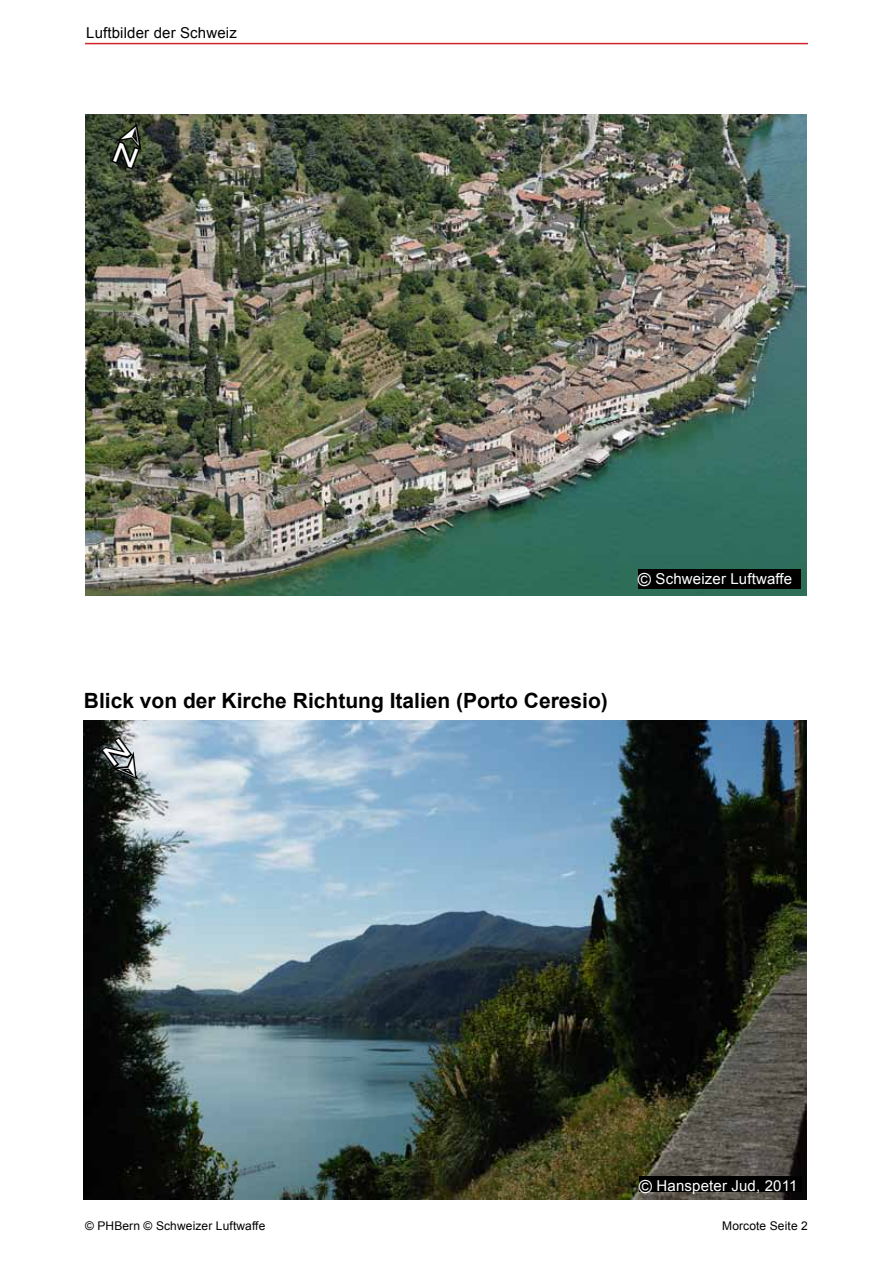
<style>
.page{position:relative;width:893px;height:1263px;background:#fff}
.page>*{position:absolute;margin:0;border:0;box-sizing:border-box;transform-origin:0 0}
.t1{font:700 21px "Arial";color:#000}
.t2{font:15px "Arial";letter-spacing:.01em;color:#fff}
.t3{font:15px "Arial";letter-spacing:.01em;color:#000}
.t4{font:12px "Arial";letter-spacing:.01em;color:#000}
.s1{font-size:18px}
</style>
<div class="page">
<hr style="left:85px;top:43px;width:723px;height:1px;background:#d2232a">
<img style="left:85px;top:115px;width:722px;height:480px">
<div style="left:638px;top:570px;width:162px;height:19px;background:#000"></div>
<img style="left:84px;top:720px;width:723px;height:479px">
<div style="left:639px;top:1177px;width:162px;height:15px;background:#000"></div>
<svg style="left:109px;top:116px;width:36px;height:55px;background:#283021"></svg>
<svg style="left:99px;top:735px;width:44px;height:48px;background:#505454"></svg>
<p class="t3" style="left:86px;top:22px;width:152px">Luftbilder der Schweiz</p>
<p class="t2" style="left:638px;top:569px;width:156px"><span class="s1">©</span> Schweizer Luftwaffe</p>
<p class="t1" style="left:84px;top:687px;width:525px">Blick von der Kirche Richtung Italien (Porto Ceresio)</p>
<p class="t2" style="left:639px;top:1176px;width:160px"><span class="s1">©</span> Hanspeter Jud, 2011</p>
<p class="t4" style="left:85px;top:1218px;width:182px">© PHBern © Schweizer Luftwaffe</p>
<p class="t4" style="left:722px;top:1218px;width:87px">Morcote Seite 2</p>
</div>
